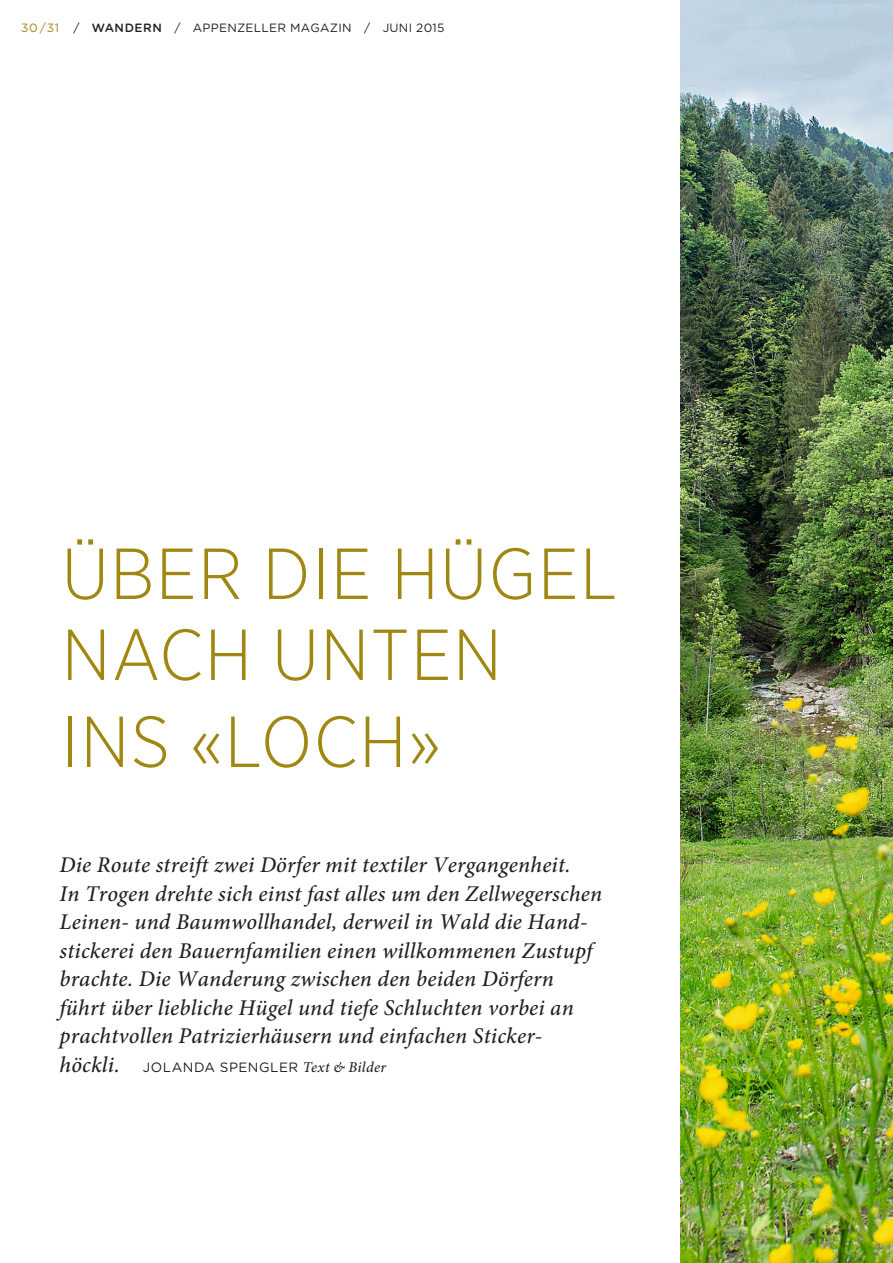
<style>
.page{position:relative;width:893px;height:1263px;background:#fff}
.page>*{position:absolute;margin:0;border:0;box-sizing:border-box;transform-origin:0 0}
.t1{font:300 72px/81px "Gotham Narrow";letter-spacing:.02em;color:#a08712}
.t2{font:italic 500 22.5px/28.5px "Minion Pro";letter-spacing:.01em;color:#231f20}
.t3{font:13.5px "Gotham Rounded";letter-spacing:.04em;color:#231f20}
.t4{font:12px "Gotham Rounded";letter-spacing:.02em;color:#231f20}
.s1{color:#a08712}
.s2{font-weight:500}
.s3{font-family:"Minion Pro";font-weight:500;font-style:italic;font-size:22.5px}
.s4{font-family:"Minion Pro";font-weight:500;font-style:italic;font-size:15px}
</style>
<div class="page">
<img style="left:680px;top:0;width:213px;height:1263px">
<p class="t4" style="left:21px;top:19px;width:425px"><span class="s1">30 / 31</span> / <span class="s2">WANDERN</span> / APPENZELLER MAGAZIN / JUNI 2015</p>
<h1 class="t1" style="left:62px;top:531px;width:557px">ÜBER DIE HÜGEL<br>NACH UNTEN</h1>
<h1 class="t1" style="left:62px;top:699px;width:381px">INS «LOCH»</h1>
<p class="t2" style="left:60px;top:850px;width:544px">Die Route streift zwei Dörfer mit textiler Vergangenheit.<br>In Trogen drehte sich einst fast alles um den Zellwegerschen Leinen- und Baumwollhandel, derweil in Wald die Hand&shy;stickerei den Bauernfamilien einen willkommenen Zustupf brachte. Die Wanderung zwischen den beiden Dörfern führt über liebliche Hügel und tiefe Schluchten vorbei an prachtvollen Patrizierhäusern und einfachen Sticker-</p>
<p class="t3" style="left:60px;top:1057px;width:328px"><span class="s3">höckli.</span> JOLANDA SPENGLER <span class="s4">Text &amp; Bilder</span></p>
</div>
